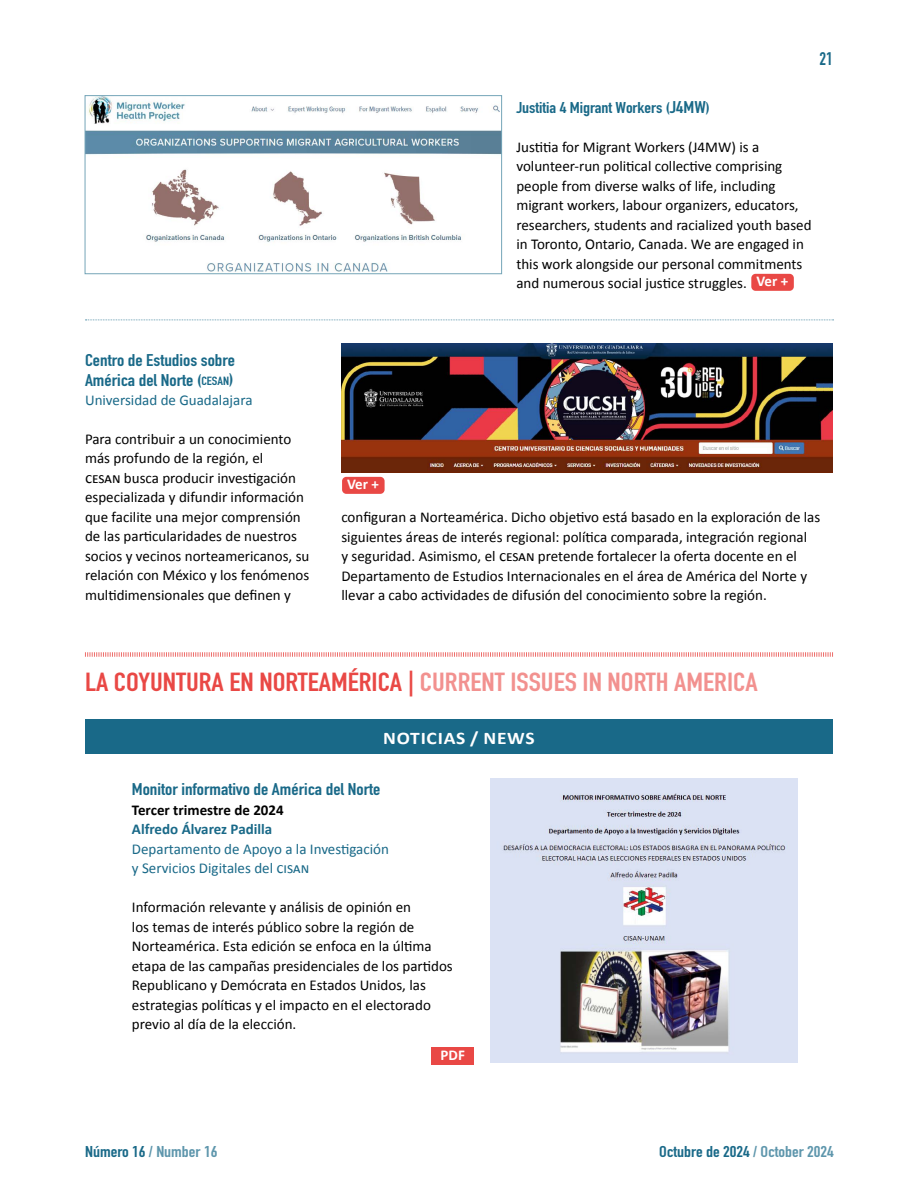
<style>
.page{position:relative;width:918px;height:1188px;background:#fff}
.page>*{position:absolute;margin:0;border:0;box-sizing:border-box;transform-origin:0 0}
.t1{font:700 25.8px "DIN Condensed";color:#f2918f;scale:1.16 1}
.t2{font:700 18px "DIN Condensed";color:#196988}
.t3{font:700 17.7px "Calibri";letter-spacing:.04em;color:#fff;scale:1.1 1}
.t4{font:700 16.8px/19.5px "DIN Condensed";color:#196988;scale:1.16 1}
.t5{font:700 15.45px "DIN Condensed";color:#196988;scale:1.16 1}
.t6{font:700 15.45px "DIN Condensed";color:#5e96ac;scale:1.16 1}
.t7{font:15px/19.5px "Calibri";color:#000}
.t8{font:15px/19.5px "Calibri";color:#196988}
.t9{font:700 15px "Calibri";color:#000}
.t10{font:700 15px "Calibri";color:#196988}
.t11{font:700 15px "Calibri";color:#fff}
.s1{font-size:11.7px}
.s2{font-size:16.8px}
.s3{font-weight:700;color:#fff}
.s4{color:#e94845}
.s5{color:#196988}
.s6{color:#5e96ac}
</style>
<div class="page">
<img style="left:87px;top:97px;width:413px;height:175px">
<div style="left:85px;top:95px;width:417px;height:179px;border:1px solid #75a5b8"></div>
<div style="left:751px;top:274px;width:43px;height:17px;background:#e94845;border-radius:4px"></div>
<div style="left:342px;top:477px;width:43px;height:17px;background:#e94845;border-radius:4px"></div>
<img style="left:341px;top:344px;width:492px;height:129px">
<svg style="left:85px;top:320px;width:749px;height:1px"></svg>
<svg style="left:85px;top:652px;width:748px;height:5px"></svg>
<div style="left:85px;top:720px;width:748px;height:34px;background:#196988"></div>
<img style="left:491px;top:778px;width:307px;height:285px">
<div style="left:431px;top:1047px;width:43px;height:17px;background:#e94845"></div>
<p class="t4" style="left:85px;top:350px;width:131px">Centro de Estudios sobre<br>América del Norte (<span class="s1">CESAN</span>)</p>
<p class="t8" style="left:85px;top:390px;width:169px">Universidad de Guadalajara</p>
<p class="t7" style="left:85px;top:429px;width:226px">Para contribuir a un conocimiento más profundo de la región, el<br>cesan busca producir investigación especializada y difundir información que facilite una mejor comprensión de las particularidades de nuestros socios y vecinos norteamericanos, su relación con México y los fenómenos multidimensionales que definen y</p>
<p class="t11" style="left:347px;top:474px;width:33px">Ver +</p>
<p class="t2" style="left:820px;top:47px;width:15px">21</p>
<p class="t5" style="left:516px;top:97px;width:168px">Justitia 4 Migrant Workers (<span class="s2">J4MW</span>)</p>
<p class="t7" style="left:516px;top:136px;width:297px">Justitia for Migrant Workers (J4MW) is a volunteer-run political collective comprising people from diverse walks of life, including migrant workers, labour organizers, educators, researchers, students and racialized youth based in Toronto, Ontario, Canada. We are engaged in this work alongside our personal commitments and numerous social justice struggles. <span class="s3">Ver +</span></p>
<p class="t7" style="left:341px;top:507px;width:480px">configuran a Norteamérica. Dicho objetivo está basado en la exploración de las siguientes áreas de interés regional: política comparada, integración regional<br>y seguridad. Asimismo, el cesan pretende fortalecer la oferta docente en el Departamento de Estudios Internacionales en el área de América del Norte y llevar a cabo actividades de difusión del conocimiento sobre la región.</p>
<h1 class="t1" style="left:85px;top:665px;width:581px"><span class="s4">LA COYUNTURA EN NORTEAMÉRICA |</span> CURRENT ISSUES IN NORTH AMERICA</h1>
<p class="t3" style="left:383px;top:726px;width:139px">NOTICIAS / NEWS</p>
<p class="t4" style="left:132px;top:779px;width:216px">Monitor informativo de América del Norte</p>
<p class="t9" style="left:132px;top:799px;width:153px">Tercer trimestre de 2024</p>
<p class="t10" style="left:132px;top:818px;width:142px">Alfredo Álvarez Padilla</p>
<p class="t8" style="left:132px;top:838px;width:259px">Departamento de Apoyo a la Investigación y Servicios Digitales del cisan</p>
<p class="t7" style="left:132px;top:897px;width:322px">Información relevante y análisis de opinión en<br>los temas de interés público sobre la región de Norteamérica. Esta edición se enfoca en la última etapa de las campañas presidenciales de los partidos Republicano y Demócrata en Estados Unidos, las estrategias políticas y el impacto en el electorado previo al día de la elección.</p>
<p class="t11" style="left:441px;top:1044px;width:26px">PDF</p>
<p class="t6" style="left:85px;top:1141px;width:116px"><span class="s5">Número 16</span> / Number 16</p>
<p class="t5" style="left:659px;top:1141px;width:152px">Octubre de 2024 <span class="s6">/ October 2024</span></p>
</div>
